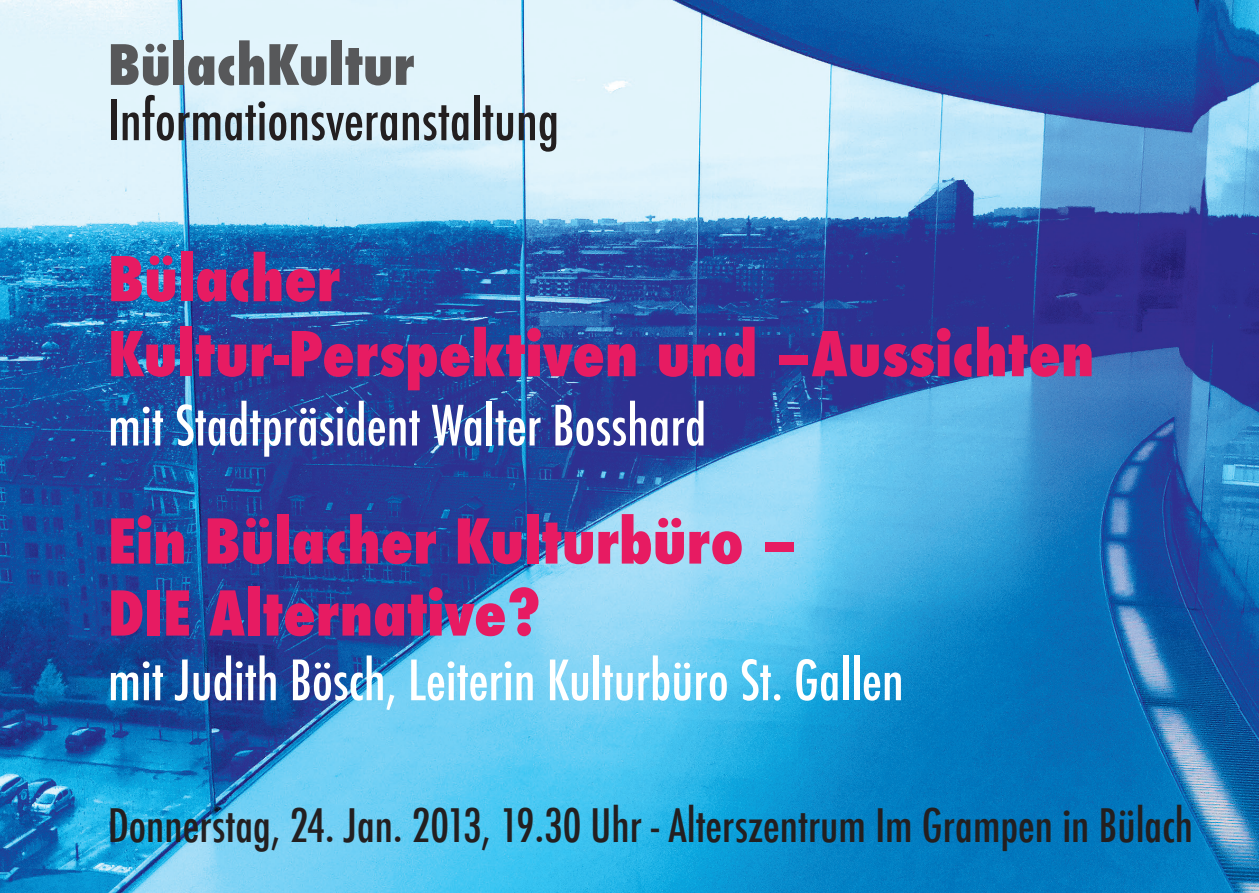
<style>
.page{position:relative;width:1259px;height:893px;background:#fff}
.page>*{position:absolute;margin:0;border:0;box-sizing:border-box;transform-origin:0 0}
.t1{font:800 condensed 60px/75px "Futura";color:#e71b62}
.t2{font:500 condensed 54px "Futura";color:#fff}
.t3{font:500 condensed 54px "Futura";color:#231f20}
.t4{font:800 condensed 54px "Futura";color:#57585a}
.t5{font:500 condensed 45px "Futura";color:#231f20}
</style>
<div class="page">
<img style="left:0;top:0;width:1259px;height:893px">
<p class="t4" style="left:108px;top:28px;width:308px">BülachKultur</p>
<p class="t3" style="left:108px;top:86px;width:453px">Informationsveranstaltung</p>
<p class="t1" style="left:108px;top:242px;width:987px">Bülacher<br>Kultur-Perspektiven und –Aussichten</p>
<p class="t2" style="left:108px;top:391px;width:600px">mit Stadtpräsident Walter Bosshard</p>
<p class="t1" style="left:108px;top:506px;width:691px;line-height:72px">Ein Bülacher Kulturbüro –<br>DIE Alternative?</p>
<p class="t2" style="left:108px;top:646px;width:797px">mit Judith Bösch, Leiterin Kulturbüro St. Gallen</p>
<p class="t5" style="left:108px;top:797px;width:1086px">Donnerstag, 24. Jan. 2013, 19.30 Uhr - Alterszentrum Im Grampen in Bülach</p>
</div>
